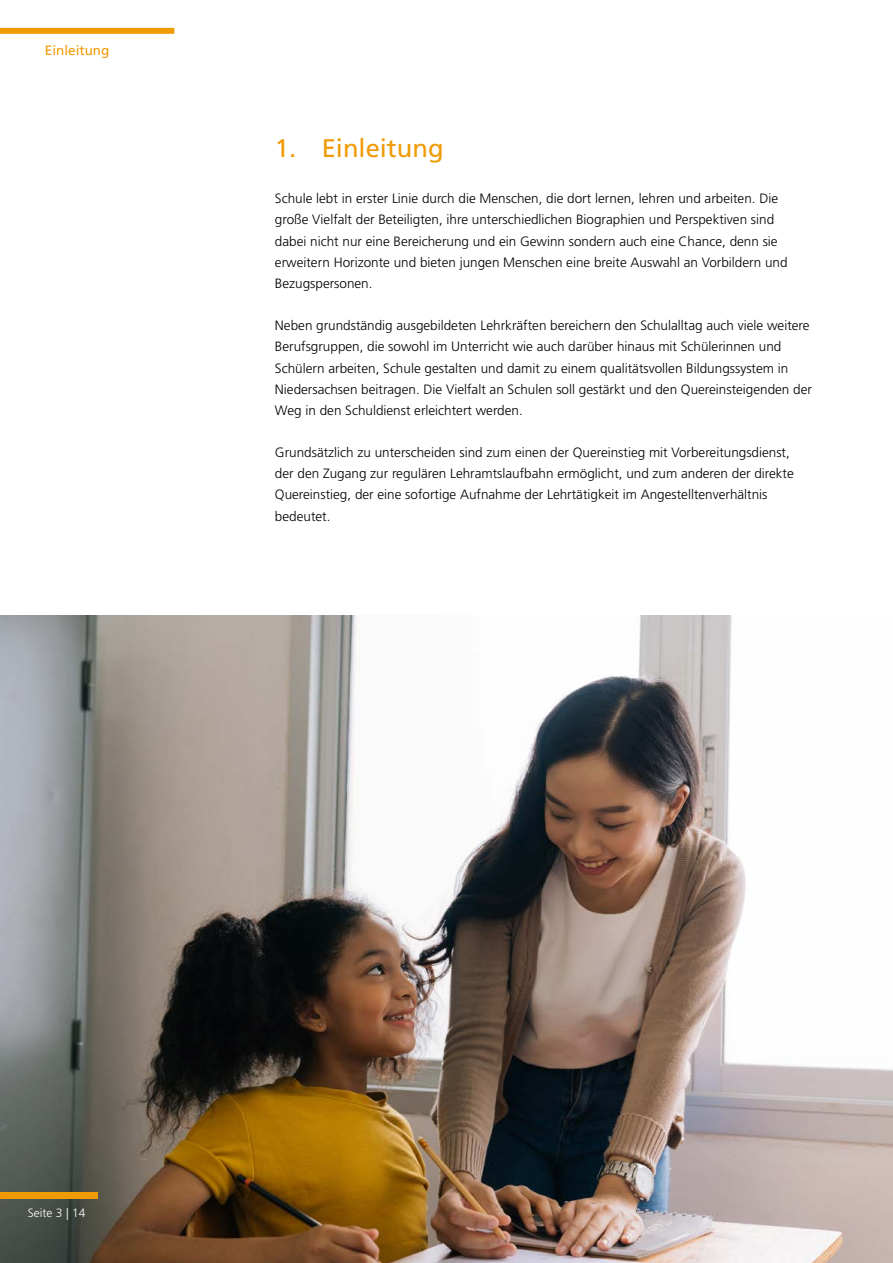
<style>
.page{position:relative;width:893px;height:1263px;background:#fff}
.page>*{position:absolute;margin:0;border:0;box-sizing:border-box;transform-origin:0 0}
.t1{font:25.5px "Frutiger LT Std";color:#f09a04}
.t2{font:300 13.5px/21.1px "Frutiger LT Std";color:#000}
.t3{font:13.5px "Frutiger LT Std";color:#f09a04}
.t4{font:300 12px "Frutiger LT Std";color:#fff}
</style>
<div class="page">
<img style="left:0;top:616px;width:893px;height:647px">
<div style="left:0;top:28px;width:174px;height:6px;background:#f09a04"></div>
<div style="left:0;top:1192px;width:98px;height:6px;background:#f09a04"></div>
<p class="t3" style="left:45px;top:43px;width:66px">Einleitung</p>
<h1 class="t1" style="left:275px;top:133px;width:170px">1. Einleitung</h1>
<p class="t2" style="left:275px;top:188px;width:514px">Schule lebt in erster Linie durch die Menschen, die dort lernen, lehren und arbeiten. Die große Vielfalt der Beteiligten, ihre unterschiedlichen Biographien und Perspektiven sind dabei nicht nur eine Bereicherung und ein Gewinn sondern auch eine Chance, denn sie erweitern Horizonte und bieten jungen Menschen eine breite Auswahl an Vorbildern und Bezugspersonen.</p>
<p class="t2" style="left:275px;top:315px;width:538px">Neben grundständig ausgebildeten Lehrkräften bereichern den Schulalltag auch viele weitere Berufsgruppen, die sowohl im Unterricht wie auch darüber hinaus mit Schülerinnen und Schülern arbeiten, Schule gestalten und damit zu einem qualitätsvollen Bildungssystem in Niedersachsen beitragen. Die Vielfalt an Schulen soll gestärkt und den Quereinsteigenden der Weg in den Schuldienst erleichtert werden.</p>
<p class="t2" style="left:275px;top:442px;width:520px">Grundsätzlich zu unterscheiden sind zum einen der Quereinstieg mit Vorbereitungsdienst, der den Zugang zur regulären Lehramtslaufbahn ermöglicht, und zum anderen der direkte Quereinstieg, der eine sofortige Aufnahme der Lehrtätigkeit im Angestelltenverhältnis bedeutet.</p>
<p class="t4" style="left:28px;top:1206px;width:59px">Seite 3 | 14</p>
</div>
